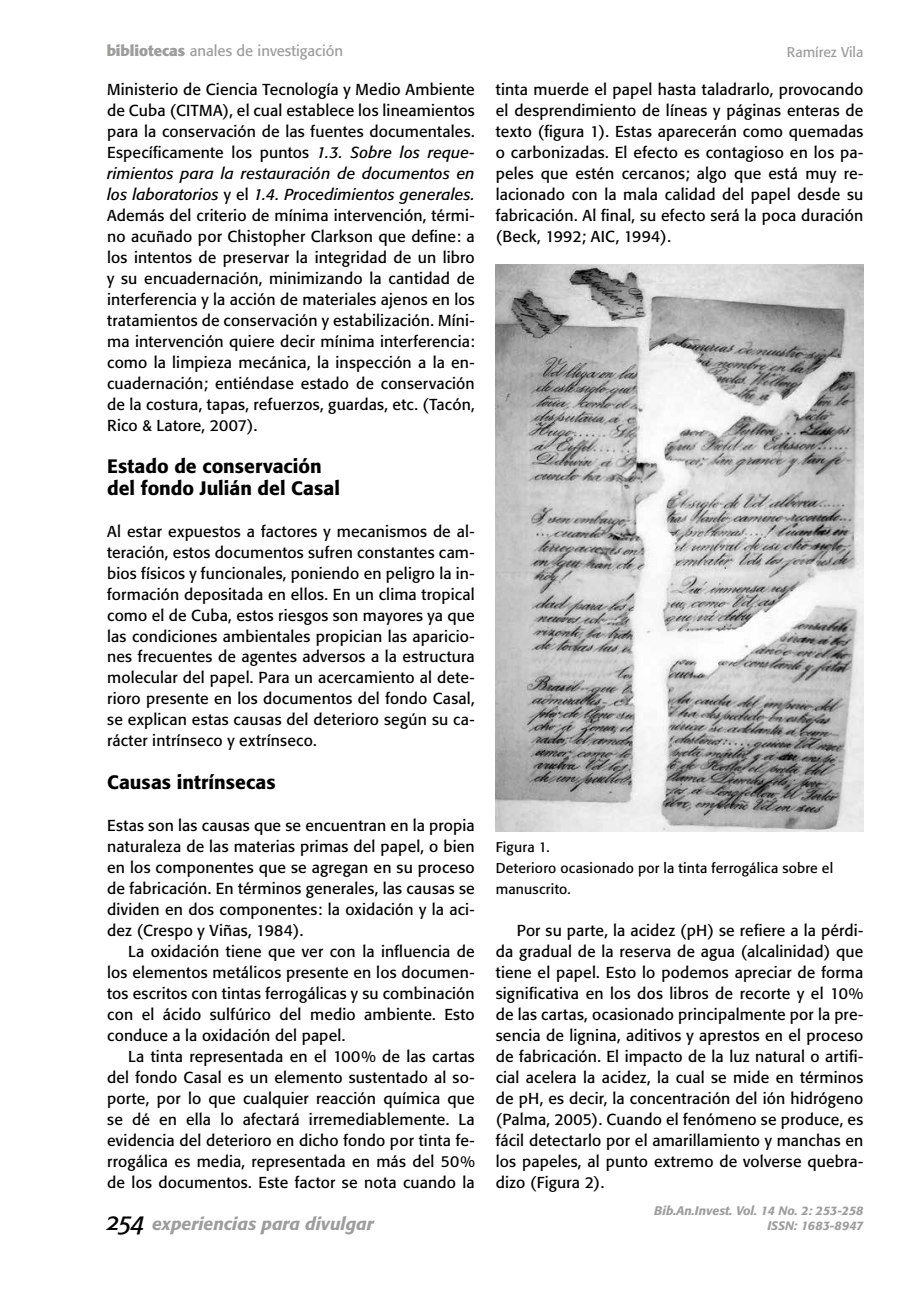
<style>
.page{position:relative;width:913px;height:1290px;background:#fff}
.page>*{position:absolute;margin:0;border:0;box-sizing:border-box;transform-origin:0 0}
.t1{font:500 19.25px/21px "Formata";color:#000}
.t2{font:italic 500 17.5px "Formata";color:#9d9d9c}
.t3{font:15.75px/21px "Formata";letter-spacing:.01em;color:#000;text-align:justify}
.t4{font:14.88px "Formata";color:#9d9d9c}
.t5{font:14px/21px "Formata";letter-spacing:.015em;color:#000}
.t6{font:14px "Formata";color:#9d9d9c}
.t7{font:italic 500 12.25px "Formata";color:#9d9d9c}
.s1{font-weight:700}
.s2{font-style:italic}
</style>
<div class="page">
<img style="left:496px;top:264px;width:367px;height:567px">
<p class="t4" style="left:107px;top:42px;width:238px"><span class="s1">bibliotecas</span> anales de investigación</p>
<p class="t3" style="left:107px;top:79px;width:369px">Ministerio de Ciencia Tecnología y Medio Ambiente de Cuba (CITMA), el cual establece los lineamientos para la conservación de las fuentes documentales.<br>Específicamente los puntos <span class="s2">1.3. Sobre los reque&shy;rimientos para la restauración de documentos en los laboratorios</span> y el <span class="s2">1.4. Procedimientos generales.<br></span>Además del criterio de mínima intervención, térmi&shy;no acuñado por Chistopher Clarkson que define: a los intentos de preservar la integridad de un libro y su encuadernación, minimizando la cantidad de interferencia y la acción de materiales ajenos en los tratamientos de conservación y estabilización. Míni&shy;ma intervención quiere decir mínima interferencia: como la limpieza mecánica, la inspección a la en&shy;cuadernación; entiéndase estado de conservación de la costura, tapas, refuerzos, guardas, etc. (Tacón, Rico &amp; Latore, 2007).</p>
<p class="t1" style="left:107px;top:456px;width:234px">Estado de conservación del fondo Julián del Casal</p>
<p class="t3" style="left:107px;top:520px;width:369px">Al estar expuestos a factores y mecanismos de al&shy;teración, estos documentos sufren constantes cam&shy;bios físicos y funcionales, poniendo en peligro la in&shy;formación depositada en ellos. En un clima tropical como el de Cuba, estos riesgos son mayores ya que las condiciones ambientales propician las aparicio&shy;nes frecuentes de agentes adversos a la estructura molecular del papel. Para un acercamiento al dete&shy;rioro presente en los documentos del fondo Casal, se explican estas causas del deterioro según su ca&shy;rácter intrínseco y extrínseco.</p>
<p class="t1" style="left:107px;top:771px;width:170px">Causas intrínsecas</p>
<p class="t3" style="left:107px;top:814px;width:369px">Estas son las causas que se encuentran en la propia naturaleza de las materias primas del papel, o bien en los componentes que se agregan en su proceso de fabricación. En términos generales, las causas se dividen en dos componentes: la oxidación y la aci&shy;dez (Crespo y Viñas, 1984).</p>
<p class="t3" style="left:107px;top:940px;width:369px;text-indent:21px">La oxidación tiene que ver con la influencia de los elementos metálicos presente en los documen&shy;tos escritos con tintas ferrogálicas y su combinación con el ácido sulfúrico del medio ambiente. Esto conduce a la oxidación del papel.</p>
<p class="t3" style="left:107px;top:1045px;width:369px;text-indent:21px">La tinta representada en el 100% de las cartas del fondo Casal es un elemento sustentado al so&shy;porte, por lo que cualquier reacción química que se dé en ella lo afectará irremediablemente. La evidencia del deterioro en dicho fondo por tinta fe&shy;rrogálica es media, representada en más del 50% de los documentos. Este factor se nota cuando la</p>
<p class="t6" style="left:787px;top:43px;width:78px">Ramírez Vila</p>
<p class="t3" style="left:496px;top:79px;width:369px">tinta muerde el papel hasta taladrarlo, provocando el desprendimiento de líneas y páginas enteras de texto (figura 1). Estas aparecerán como quemadas o carbonizadas. El efecto es contagioso en los pa&shy;peles que estén cercanos; algo que está muy re&shy;lacionado con la mala calidad del papel desde su fabricación. Al final, su efecto será la poca duración (Beck, 1992; AIC, 1994).</p>
<p class="t5" style="left:496px;top:836px;width:339px">Figura 1.<br>Deterioro ocasionado por la tinta ferrogálica sobre el manuscrito.</p>
<p class="t3" style="left:496px;top:919px;width:369px;text-indent:21px">Por su parte, la acidez (pH) se refiere a la pérdi&shy;da gradual de la reserva de agua (alcalinidad) que tiene el papel. Esto lo podemos apreciar de forma significativa en los dos libros de recorte y el 10% de las cartas, ocasionado principalmente por la pre&shy;sencia de lignina, aditivos y aprestos en el proceso de fabricación. El impacto de la luz natural o artifi&shy;cial acelera la acidez, la cual se mide en términos de pH, es decir, la concentración del ión hidrógeno (Palma, 2005). Cuando el fenómeno se produce, es fácil detectarlo por el amarillamiento y manchas en los papeles, al punto extremo de volverse quebra&shy;dizo (Figura 2).</p>
<p class="t7" style="left:654px;top:1203px;width:211px">Bib.An.Invest. Vol. 14 No. 2: 253-258</p>
<p class="t2" style="left:152px;top:1213px;width:223px">experiencias para divulgar</p>
<p class="t7" style="left:767px;top:1218px;width:97px">ISSN: 1683-8947</p>
</div>
